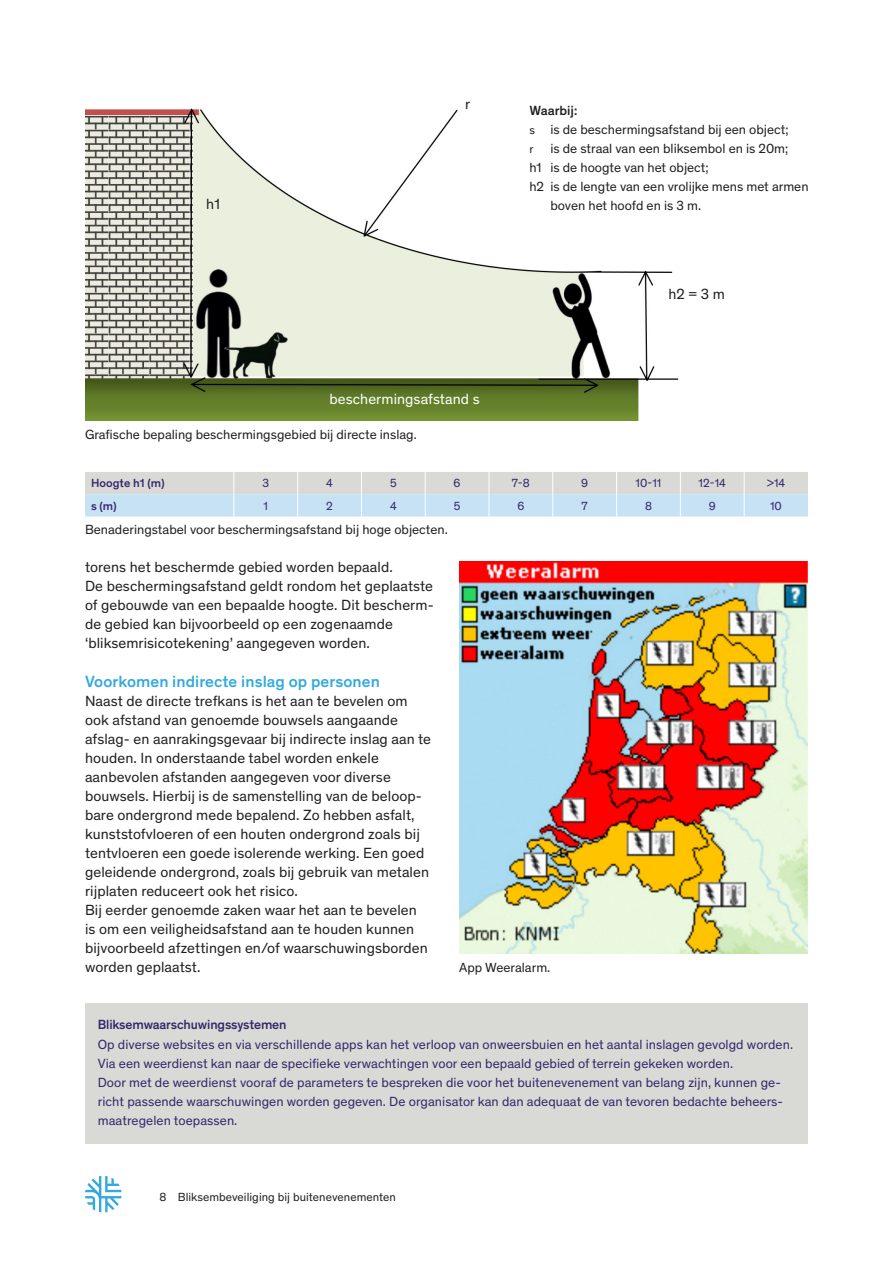
<style>
.page{position:relative;width:893px;height:1263px;background:#fff}
.page>*{position:absolute;margin:0;border:0;box-sizing:border-box;transform-origin:0 0}
.Tussenkop{font:500 16.5px "Theinhardt";letter-spacing:.005em;color:#31a9e0}
.Platte_tekst_10{font:15px/19px "Theinhardt";letter-spacing:.005em;color:#231f20}
.Platte_tekst_10-2{font:15px "Theinhardt";letter-spacing:.005em;color:#fff}
.Kadertekst{font:13.5px/19px "Theinhardt";letter-spacing:.005em;color:#35276a}
.Bijschrift{font:13.5px/19px "Theinhardt";color:#231f20}
.Kadertekst_kop{font:500 13.5px "Theinhardt";letter-spacing:-.01em;color:#35276a}
.Bijschrift-2{font:500 13.5px "Theinhardt";color:#231f20}
.Voetregel{font:12px "Theinhardt";letter-spacing:.005em;color:#231f20}
.tabel{font:12px "Theinhardt";letter-spacing:.005em;color:#35276a}
.tabel_vet{font:500 12px "Theinhardt";letter-spacing:.005em;color:#35276a}
.Bijschrift-3{font:12px "Theinhardt";color:#231f20}
.s1{font-size:12px}
</style>
<div class="page">
<svg style="left:85px;top:1176px;width:37px;height:36px"></svg>
<div style="left:85px;top:1003px;width:723px;height:141px;background:#d9d9d6"></div>
<img style="left:459px;top:562px;width:349px;height:391px">
<img style="left:85px;top:108px;width:594px;height:312px">
<svg style="left:85px;top:472px;width:723px;height:44px;background:#d0dde5"></svg>
<p class="Platte_tekst_10" style="left:206px;top:193px;width:15px">h1</p>
<p class="Platte_tekst_10" style="left:465px;top:93px;width:7px">r</p>
<p class="Platte_tekst_10-2" style="left:330px;top:388px;width:152px">beschermingsafstand s</p>
<p class="Bijschrift" style="left:85px;top:424px;width:333px">Grafische bepaling beschermingsgebied bij directe inslag.</p>
<p class="Bijschrift-2" style="left:529px;top:100px;width:49px">Waarbij:</p>
<p class="Bijschrift" style="left:529px;top:119px;width:261px"><span class="s1">s</span> is de beschermingsafstand bij een object;</p>
<p class="Bijschrift-3" style="left:529px;top:141px;width:6px">r</p>
<p class="Bijschrift" style="left:550px;top:138px;width:239px">is de straal van een bliksembol en is 20m;</p>
<p class="Bijschrift" style="left:529px;top:157px;width:181px">h1 is de hoogte van het object;</p>
<p class="Bijschrift" style="left:550px;top:176px;width:260px;text-indent:-21px">h2 is de lengte van een vrolijke mens met armen boven het hoofd en is 3 m.</p>
<p class="Platte_tekst_10" style="left:668px;top:284px;width:58px">h2 = 3 m</p>
<p class="tabel_vet" style="left:91px;top:474px;width:75px">Hoogte h1 (m)</p>
<p class="tabel" style="left:262px;top:475px;width:8px">3</p>
<p class="tabel" style="left:326px;top:475px;width:8px">4</p>
<p class="tabel" style="left:390px;top:475px;width:8px">5</p>
<p class="tabel" style="left:454px;top:475px;width:8px">6</p>
<p class="tabel" style="left:512px;top:475px;width:19px">7-8</p>
<p class="tabel" style="left:581px;top:475px;width:8px">9</p>
<p class="tabel" style="left:635px;top:475px;width:27px">10-11</p>
<p class="tabel" style="left:699px;top:475px;width:29px">12-14</p>
<p class="tabel" style="left:767px;top:475px;width:20px">&gt;14</p>
<p class="tabel_vet" style="left:91px;top:497px;width:27px">s (m)</p>
<p class="tabel" style="left:264px;top:497px;width:6px">1</p>
<p class="tabel" style="left:326px;top:497px;width:8px">2</p>
<p class="tabel" style="left:390px;top:497px;width:8px">4</p>
<p class="tabel" style="left:454px;top:497px;width:8px">5</p>
<p class="tabel" style="left:517px;top:497px;width:8px">6</p>
<p class="tabel" style="left:582px;top:497px;width:8px">7</p>
<p class="tabel" style="left:645px;top:497px;width:8px">8</p>
<p class="tabel" style="left:709px;top:497px;width:8px">9</p>
<p class="tabel" style="left:770px;top:497px;width:13px">10</p>
<p class="Bijschrift" style="left:85px;top:519px;width:364px">Benaderingstabel voor beschermingsafstand bij hoge objecten.</p>
<p class="Platte_tekst_10" style="left:85px;top:557px;width:350px">torens het beschermde gebied worden bepaald.<br>De beschermingsafstand geldt rondom het geplaatste of gebouwde van een bepaalde hoogte. Dit bescherm&shy;de gebied kan bijvoorbeeld op een zogenaamde ‘bliksemrisicotekening’ aangegeven worden.</p>
<p class="Tussenkop" style="left:85px;top:669px;width:296px">Voorkomen indirecte inslag op personen</p>
<p class="Platte_tekst_10" style="left:85px;top:690px;width:347px">Naast de directe trefkans is het aan te bevelen om ook afstand van genoemde bouwsels aangaande afslag- en aanrakingsgevaar bij indirecte inslag aan te houden. In onderstaande tabel worden enkele aanbevolen afstanden aangegeven voor diverse bouwsels. Hierbij is de samenstelling van de beloop&shy;bare ondergrond mede bepalend. Zo hebben asfalt, kunststofvloeren of een houten ondergrond zoals bij tentvloeren een goede isolerende werking. Een goed geleidende ondergrond, zoals bij gebruik van metalen rijplaten reduceert ook het risico.</p>
<p class="Platte_tekst_10" style="left:85px;top:900px;width:344px">Bij eerder genoemde zaken waar het aan te bevelen is om een veiligheidsafstand aan te houden kunnen bijvoorbeeld afzettingen en/of waarschuwingsborden worden geplaatst.</p>
<p class="Bijschrift" style="left:459px;top:957px;width:93px">App Weeralarm.</p>
<p class="Kadertekst_kop" style="left:98px;top:1015px;width:190px">Bliksemwaarschuwingssystemen</p>
<p class="Kadertekst" style="left:98px;top:1034px;width:697px">Op diverse websites en via verschillende apps kan het verloop van onweersbuien en het aantal inslagen gevolgd worden.<br>Via een weerdienst kan naar de specifieke verwachtingen voor een bepaald gebied of terrein gekeken worden.<br>Door met de weerdienst vooraf de parameters te bespreken die voor het buitenevenement van belang zijn, kunnen ge&shy;richt passende waarschuwingen worden gegeven. De organisator kan dan adequaat de van tevoren bedachte beheers&shy;maatregelen toepassen.</p>
<p class="Voetregel" style="left:159px;top:1188px;width:238px">8 Bliksembeveiliging bij buitenevenementen</p>
</div>
